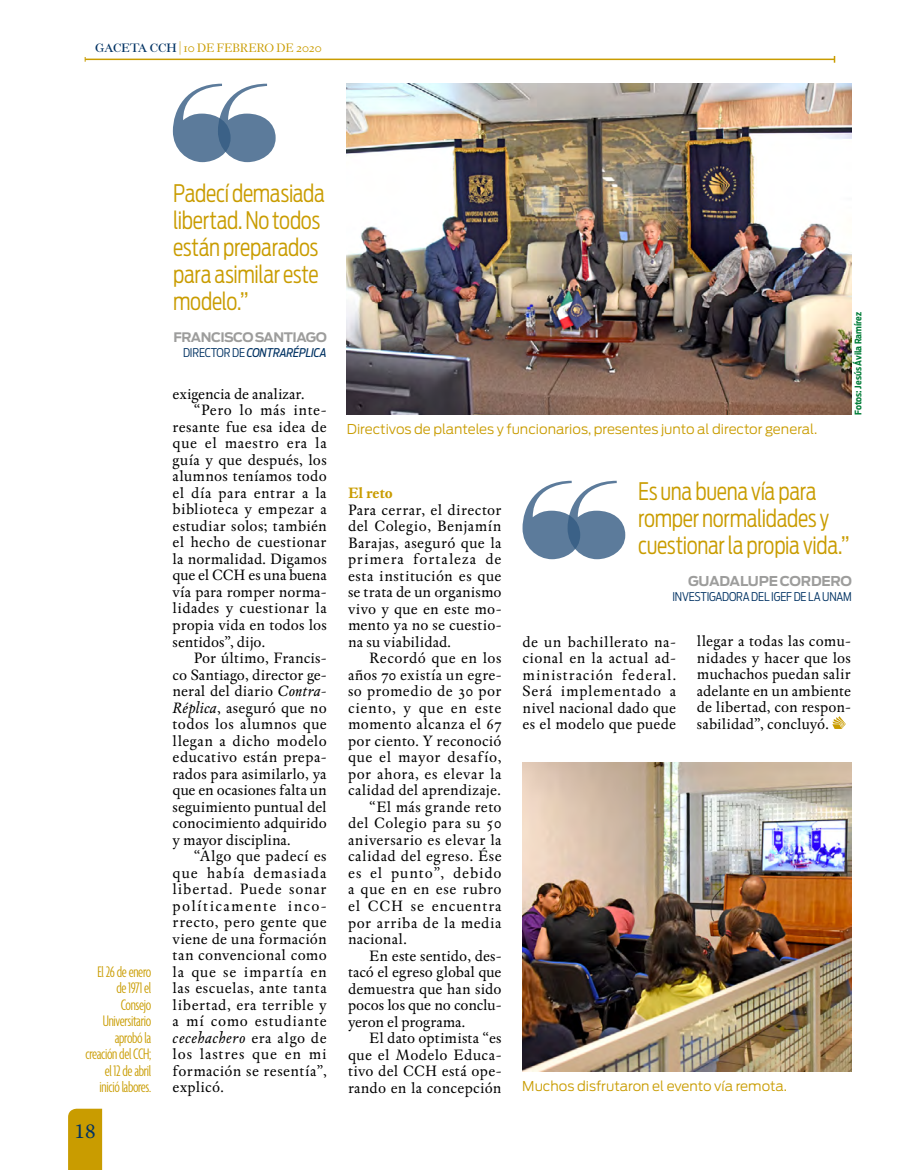
<style>
.page{position:relative;width:915px;height:1170px;background:#fff}
.page>*{position:absolute;margin:0;border:0;box-sizing:border-box;transform-origin:0 0}
.t1{font:300 24px/27px "Antenna Cond";letter-spacing:-.015em;color:#c99c00;scale:.91 1}
.t2{font:21px "Warnock Pro";color:#003263}
.t3{font:300 extra-condensed 16.5px/16.5px "Agenda";letter-spacing:-.02em;color:#c99c00;text-align:right}
.t4{font:15.75px/16.5px "Espinosa Nova";letter-spacing:.015em;color:#000;text-align:justify}
.t5{font:15.75px "Espinosa Nova";letter-spacing:.05em;color:#000}
.t6{font:15.75px "Espinosa Nova";letter-spacing:-.005em;color:#000}
.t7{font:15.75px "Espinosa Nova";letter-spacing:-.01em;color:#000}
.t8{font:15.75px "Espinosa Nova";letter-spacing:.035em;color:#000}
.t9{font:15.75px "Espinosa Nova";letter-spacing:-.015em;color:#000}
.t10{font:15.75px "Espinosa Nova";letter-spacing:.045em;color:#000}
.t11{font:15.75px "Espinosa Nova";letter-spacing:.055em;color:#000}
.t12{font:15.75px "Espinosa Nova";letter-spacing:.04em;color:#000}
.t13{font:italic 15.75px "Espinosa Nova";letter-spacing:.03em;color:#000}
.t14{font:15.75px "Espinosa Nova";letter-spacing:.085em;color:#000}
.t15{font:15.75px "Espinosa Nova";letter-spacing:.06em;color:#000}
.t16{font:700 15.75px "Espinosa Nova";letter-spacing:-.005em;color:#c99c00}
.t17{font:300 13.5px "Antenna";color:#c99c00}
.t18{font:13.5px "Wessex";color:#c99c00}
.t19{font:700 13.5px "Antenna";letter-spacing:-.015em;color:#9d9d9c}
.t20{font:700 13.05px "Antenna";letter-spacing:-.035em;color:#9d9d9c}
.t21{font:300 12px "Antenna Cond";letter-spacing:-.015em;color:#003263}
.t22{font:italic 12px "Antenna Cond";letter-spacing:-.015em;color:#003263}
.t23{font:700 9px "Antenna Cond";color:#007c37}
.s1{font-weight:600;color:#003263}
.s2{font-family:"Antenna"}
.s3{font-weight:300;font-style:normal}
.s4{font-style:italic}
.s5{font-style:normal}
</style>
<div class="page">
<div style="left:68px;top:1108px;width:34px;height:61px;background:#c99c00"></div>
<hr style="left:85px;top:59px;width:749px;height:1px;background:#c99c00">
<svg style="left:833px;top:56px;width:2px;height:7px"></svg>
<img style="left:347px;top:84px;width:503px;height:331px">
<img style="left:522px;top:762px;width:329px;height:309px">
<svg style="left:173px;top:84px;width:102px;height:78px"></svg>
<svg style="left:522px;top:480px;width:103px;height:79px"></svg>
<svg style="left:832px;top:716px;width:13px;height:13px"></svg>
<p class="t18" style="left:95px;top:40px;width:228px"><span class="s1">GACETA CCH</span> | 10 DE FEBRERO DE 2020</p>
<p class="t3" style="left:86px;top:963px;width:67px">El 26 de enero de 1971 el<br>Consejo<br>Universitario aprobó la creación del CCH; el 12 de abril inició labores.</p>
<h2 class="t2" style="left:74px;top:1118px;width:23px">18</h2>
<h1 class="t1" style="left:173px;top:180px;width:168px">Padecí demasiada libertad. No todos están preparados para asimilar este modelo.<span class="s2">”</span></h1>
<p class="t20" style="left:173px;top:329px;width:155px">FRANCISCO SANTIAGO</p>
<p class="t22" style="left:183px;top:345px;width:145px"><span class="s3">DIRECTOR DE</span> CONTRARÉPLICA</p>
<p class="t6" style="left:173px;top:385px;width:133px">exigencia de analizar.</p>
<p class="t4" style="left:194px;top:402px;width:134px">“Pero lo más inte-</p>
<p class="t4" style="left:173px;top:419px;width:156px">resante fue esa idea de</p>
<p class="t8" style="left:173px;top:434px;width:156px">que el maestro era la</p>
<p class="t4" style="left:173px;top:452px;width:155px">guía y que después, los</p>
<p class="t4" style="left:173px;top:468px;width:155px">alumnos teníamos todo</p>
<p class="t4" style="left:173px;top:485px;width:155px">el día para entrar a la</p>
<p class="t4" style="left:173px;top:501px;width:156px">biblioteca y empezar a</p>
<p class="t4" style="left:173px;top:518px;width:156px">estudiar solos; también</p>
<p class="t4" style="left:173px;top:534px;width:156px">el hecho de cuestionar</p>
<p class="t4" style="left:173px;top:551px;width:155px">la normalidad. Digamos</p>
<p class="t9" style="left:173px;top:566px;width:156px">que el CCH es una buena</p>
<p class="t4" style="left:173px;top:584px;width:155px">vía para romper norma-</p>
<p class="t4" style="left:173px;top:600px;width:156px">lidades y cuestionar la</p>
<p class="t4" style="left:173px;top:617px;width:156px">propia vida en todos los</p>
<p class="t4" style="left:173px;top:633px;width:94px">sentidos”, dijo.</p>
<p class="t4" style="left:194px;top:650px;width:134px">Por último, Francis-</p>
<p class="t4" style="left:173px;top:666px;width:156px">co Santiago, director ge-</p>
<p class="t4" style="left:173px;top:683px;width:155px">neral del diario <span class="s4">Contra-</span></p>
<p class="t4" style="left:173px;top:699px;width:155px"><span class="s4">Réplica</span>, aseguró que no</p>
<p class="t4" style="left:173px;top:716px;width:156px">todos los alumnos que</p>
<p class="t4" style="left:173px;top:732px;width:155px">llegan a dicho modelo</p>
<p class="t4" style="left:173px;top:749px;width:156px">educativo están prepa-</p>
<p class="t4" style="left:173px;top:765px;width:155px">rados para asimilarlo, ya</p>
<p class="t4" style="left:173px;top:782px;width:155px">que en ocasiones falta un</p>
<p class="t4" style="left:173px;top:798px;width:155px">seguimiento puntual del</p>
<p class="t6" style="left:173px;top:814px;width:156px">conocimiento adquirido</p>
<p class="t7" style="left:173px;top:830px;width:119px">y mayor disciplina.</p>
<p class="t4" style="left:194px;top:848px;width:134px">“Algo que padecí es</p>
<p class="t15" style="left:173px;top:863px;width:155px">que había demasiada</p>
<p class="t5" style="left:173px;top:880px;width:155px">libertad. Puede sonar</p>
<p class="t14" style="left:173px;top:896px;width:155px">políticamente inco-</p>
<p class="t4" style="left:173px;top:914px;width:155px">rrecto, pero gente que</p>
<p class="t4" style="left:173px;top:930px;width:155px">viene de una formación</p>
<p class="t4" style="left:173px;top:947px;width:155px">tan convencional como</p>
<p class="t5" style="left:173px;top:962px;width:155px">la que se impartía en</p>
<p class="t4" style="left:173px;top:980px;width:156px">las escuelas, ante tanta</p>
<p class="t4" style="left:173px;top:996px;width:156px">libertad, era terrible y</p>
<p class="t10" style="left:173px;top:1012px;width:155px">a mí como estudiante</p>
<p class="t13" style="left:173px;top:1028px;width:155px">cecehachero <span class="s5">era algo de</span></p>
<p class="t11" style="left:173px;top:1045px;width:155px">los lastres que en mi</p>
<p class="t4" style="left:173px;top:1062px;width:156px">formación se resentía”,</p>
<p class="t4" style="left:173px;top:1079px;width:53px">explicó.</p>
<p class="t17" style="left:347px;top:421px;width:472px">Directivos de planteles y funcionarios, presentes junto al director general.</p>
<p class="t23" style="left:852px;top:415px;width:104px;rotate:-90deg">Fotos: Jesús Ávila Ramírez</p>
<p class="t16" style="left:348px;top:484px;width:46px">El reto</p>
<p class="t4" style="left:348px;top:501px;width:155px">Para cerrar, el director del Colegio, Benjamín Barajas, aseguró que la primera fortaleza de esta institución es que se trata de un organismo vivo y que en este mo&shy;mento ya no se cuestio&shy;na su viabilidad.</p>
<p class="t4" style="left:369px;top:650px;width:134px">Recordó que en los</p>
<p class="t4" style="left:348px;top:667px;width:155px">años 70 existía un egre-</p>
<p class="t4" style="left:348px;top:683px;width:155px">so promedio de 30 por</p>
<p class="t10" style="left:348px;top:698px;width:155px">ciento, y que en este</p>
<p class="t4" style="left:348px;top:716px;width:155px">momento alcanza el 67</p>
<p class="t4" style="left:348px;top:733px;width:155px">por ciento. Y reconoció</p>
<p class="t12" style="left:348px;top:748px;width:155px">que el mayor desafío,</p>
<p class="t4" style="left:348px;top:766px;width:155px">por ahora, es elevar la</p>
<p class="t4" style="left:348px;top:782px;width:154px">calidad del aprendizaje.</p>
<p class="t4" style="left:369px;top:799px;width:134px">“El más grande reto</p>
<p class="t4" style="left:348px;top:815px;width:155px">del Colegio para su 50</p>
<p class="t4" style="left:348px;top:832px;width:155px">aniversario es elevar la</p>
<p class="t4" style="left:348px;top:848px;width:155px">calidad del egreso. Ése</p>
<p class="t11" style="left:348px;top:864px;width:155px">es el punto”, debido</p>
<p class="t12" style="left:348px;top:880px;width:155px">a que en en ese rubro</p>
<p class="t5" style="left:348px;top:897px;width:155px">el CCH se encuentra</p>
<p class="t8" style="left:348px;top:913px;width:155px">por arriba de la media</p>
<p class="t4" style="left:348px;top:931px;width:60px">nacional.</p>
<p class="t4" style="left:369px;top:947px;width:134px">En este sentido, des-</p>
<p class="t4" style="left:348px;top:964px;width:155px">tacó el egreso global que</p>
<p class="t4" style="left:348px;top:980px;width:155px">demuestra que han sido</p>
<p class="t7" style="left:348px;top:996px;width:155px">pocos los que no conclu-</p>
<p class="t9" style="left:348px;top:1012px;width:118px">yeron el programa.</p>
<p class="t4" style="left:369px;top:1030px;width:134px">El dato optimista “es</p>
<p class="t4" style="left:348px;top:1046px;width:155px">que el Modelo Educa-</p>
<p class="t4" style="left:348px;top:1063px;width:155px">tivo del CCH está ope-</p>
<p class="t4" style="left:348px;top:1079px;width:155px">rando en la concepción</p>
<h1 class="t1" style="left:637px;top:478px;width:234px">Es una buena vía para romper normalidades y cuestionar la propia vida.<span class="s2">”</span></h1>
<p class="t19" style="left:688px;top:572px;width:165px">GUADALUPE CORDERO</p>
<p class="t21" style="left:672px;top:589px;width:181px">INVESTIGADORA DEL IGEF DE LA UNAM</p>
<p class="t4" style="left:522px;top:634px;width:155px">de un bachillerato na&shy;cional en la actual ad&shy;ministración federal.<br>Será implementado a nivel nacional dado que es el modelo que puede</p>
<p class="t4" style="left:696px;top:633px;width:156px">llegar a todas las comu&shy;nidades y hacer que los muchachos puedan salir adelante en un ambiente de libertad, con respon&shy;sabilidad”, concluyó.</p>
<p class="t17" style="left:522px;top:1077px;width:266px">Muchos disfrutaron el evento vía remota.</p>
</div>
